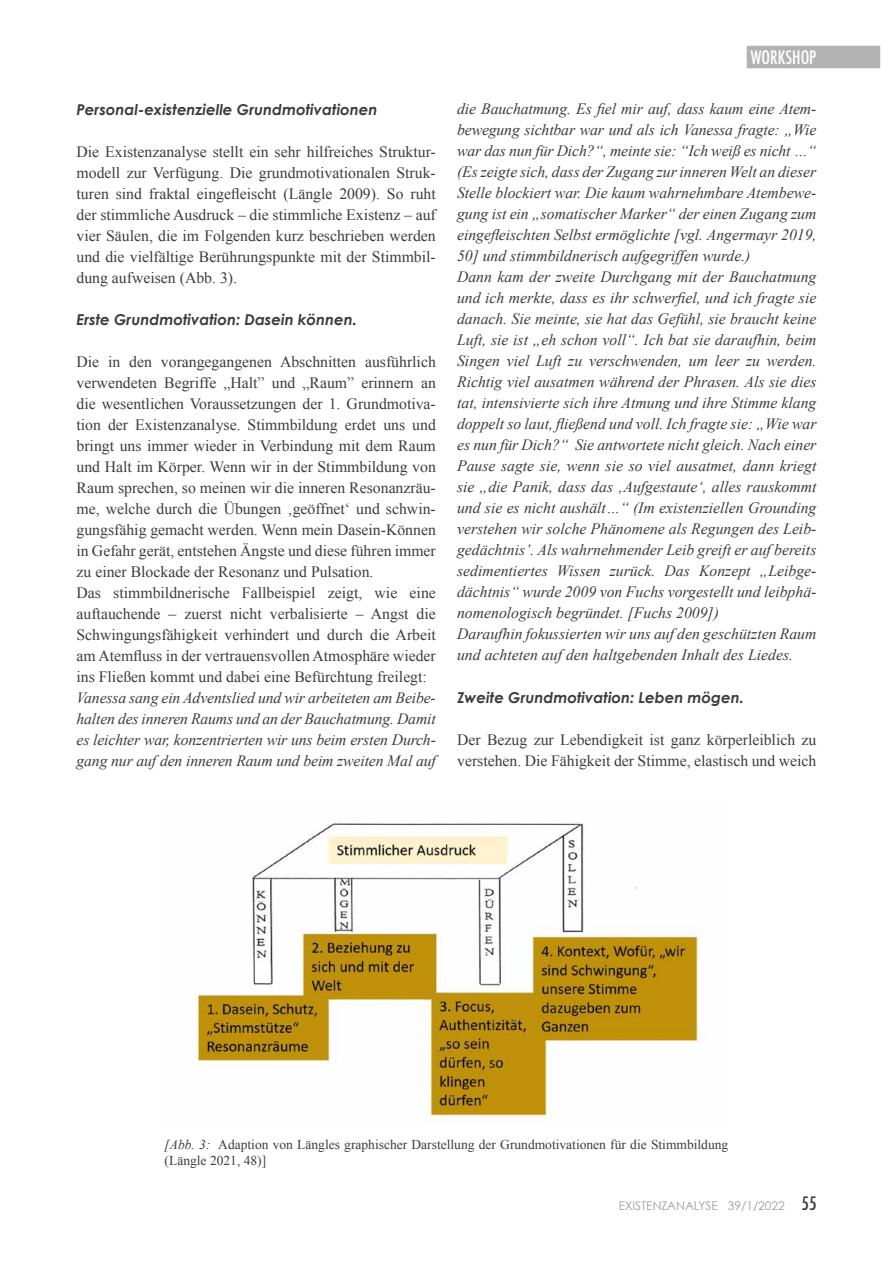
<style>
.page{position:relative;width:893px;height:1263px;background:#fff}
.page>*{position:absolute;margin:0;border:0;box-sizing:border-box;transform-origin:0 0}
.t1{font:500 condensed 18px "Futura";color:#fff}
.t2{font:italic 15.75px/21px "Times New Roman";color:#3c3c3b;text-align:justify}
.t3{font:15.75px/21px "Times New Roman";color:#3c3c3b}
.t4{font:italic 700 15px "Century Gothic";color:#3c3c3b}
.t5{font:13.5px/16.2px "Times New Roman";color:#3c3c3b}
.t6{font:12px "Century Gothic";color:#9d9d9c}
.s1{font-style:italic}
.s2{font-family:"Futura";font-weight:500;font-stretch:condensed;font-size:18px;color:#3c3c3b}
</style>
<div class="page">
<div style="left:747px;top:46px;width:133px;height:22px;background:#b3b2b2"></div>
<img style="left:196px;top:823px;width:505px;height:299px">
<p class="t4" style="left:77px;top:99px;width:302px">Personal-existenzielle Grundmotivationen</p>
<p class="t3" style="left:77px;top:141px;width:361px;text-align:justify">Die Existenzanalyse stellt ein sehr hilfreiches Struktur&shy;modell zur Verfügung. Die grundmotivationalen Struk&shy;turen sind fraktal eingefleischt (Längle 2009). So ruht der stimmliche Ausdruck – die stimmliche Existenz – auf vier Säulen, die im Folgenden kurz beschrieben werden und die vielfältige Berührungspunkte mit der Stimmbil&shy;dung aufweisen (Abb. 3).</p>
<p class="t4" style="left:77px;top:309px;width:282px">Erste Grundmotivation: Dasein können.</p>
<p class="t3" style="left:77px;top:351px;width:361px">Die in den vorangegangenen Abschnitten ausführlich verwendeten Begriffe „Halt” und „Raum” erinnern an die wesentlichen Voraussetzungen der 1. Grundmotiva&shy;tion der Existenzanalyse. Stimmbildung erdet uns und bringt uns immer wieder in Verbindung mit dem Raum und Halt im Körper. Wenn wir in der Stimmbildung von Raum sprechen, so meinen wir die inneren Resonanzräu&shy;me, welche durch die Übungen ‚geöffnet‘ und schwin&shy;gungsfähig gemacht werden. Wenn mein Dasein-Können in Gefahr gerät, entstehen Ängste und diese führen immer zu einer Blockade der Resonanz und Pulsation.<br>Das stimmbildnerische Fallbeispiel zeigt, wie eine auftauchende – zuerst nicht verbalisierte – Angst die Schwingungsfähigkeit verhindert und durch die Arbeit am Atemfluss in der vertrauensvollen Atmosphäre wieder ins Fließen kommt und dabei eine Befürchtung freilegt:</p>
<p class="t2" style="left:77px;top:686px;width:361px">Vanessa sang ein Adventslied und wir arbeiteten am Beibe&shy;halten des inneren Raums und an der Bauchatmung. Damit es leichter war, konzentrierten wir uns beim ersten Durch&shy;gang nur auf den inneren Raum und beim zweiten Mal auf</p>
<p class="t1" style="left:751px;top:46px;width:67px">WORKSHOP</p>
<p class="t2" style="left:457px;top:98px;width:361px;text-align:left">die Bauchatmung. Es fiel mir auf, dass kaum eine Atem&shy;bewegung sichtbar war und als ich Vanessa fragte: „Wie war das nun für Dich?“, meinte sie: “Ich weiß es nicht …“ (Es zeigte sich, dass der Zugang zur inneren Welt an dieser Stelle blockiert war. Die kaum wahrnehmbare Atembewe&shy;gung ist ein „somatischer Marker“ der einen Zugang zum eingefleischten Selbst ermöglichte [vgl. Angermayr 2019, 50] und stimmbildnerisch aufgegriffen wurde.)<br>Dann kam der zweite Durchgang mit der Bauchatmung und ich merkte, dass es ihr schwerfiel, und ich fragte sie danach. Sie meinte, sie hat das Gefühl, sie braucht keine Luft, sie ist „eh schon voll“. Ich bat sie daraufhin, beim Singen viel Luft zu verschwenden, um leer zu werden.<br>Richtig viel ausatmen während der Phrasen. Als sie dies tat, intensivierte sich ihre Atmung und ihre Stimme klang doppelt so laut, fließend und voll. Ich fragte sie: „Wie war es nun für Dich?“ Sie antwortete nicht gleich. Nach einer Pause sagte sie, wenn sie so viel ausatmet, dann kriegt sie „die Panik, dass das ‚Aufgestaute‘, alles rauskommt und sie es nicht aushält…“ (Im existenziellen Grounding verstehen wir solche Phänomene als Regungen des Leib&shy;gedächtnis’. Als wahrnehmender Leib greift er auf bereits sedimentiertes Wissen zurück. Das Konzept „Leibge&shy;dächtnis“ wurde 2009 von Fuchs vorgestellt und leibphä&shy;nomenologisch begründet. [Fuchs 2009])<br>Daraufhin fokussierten wir uns auf den geschützten Raum und achteten auf den haltgebenden Inhalt des Liedes.</p>
<p class="t4" style="left:457px;top:687px;width:288px">Zweite Grundmotivation: Leben mögen.</p>
<p class="t3" style="left:457px;top:729px;width:361px">Der Bezug zur Lebendigkeit ist ganz körperleiblich zu verstehen. Die Fähigkeit der Stimme, elastisch und weich</p>
<p class="t5" style="left:165px;top:1136px;width:565px"><span class="s1">[Abb. 3:</span> Adaption von Längles graphischer Darstellung der Grundmotivationen für die Stimmbildung (Längle 2021, 48)]</p>
<p class="t6" style="left:619px;top:1198px;width:199px">EXISTENZANALYSE 39/1/2022 <span class="s2">55</span></p>
</div>
